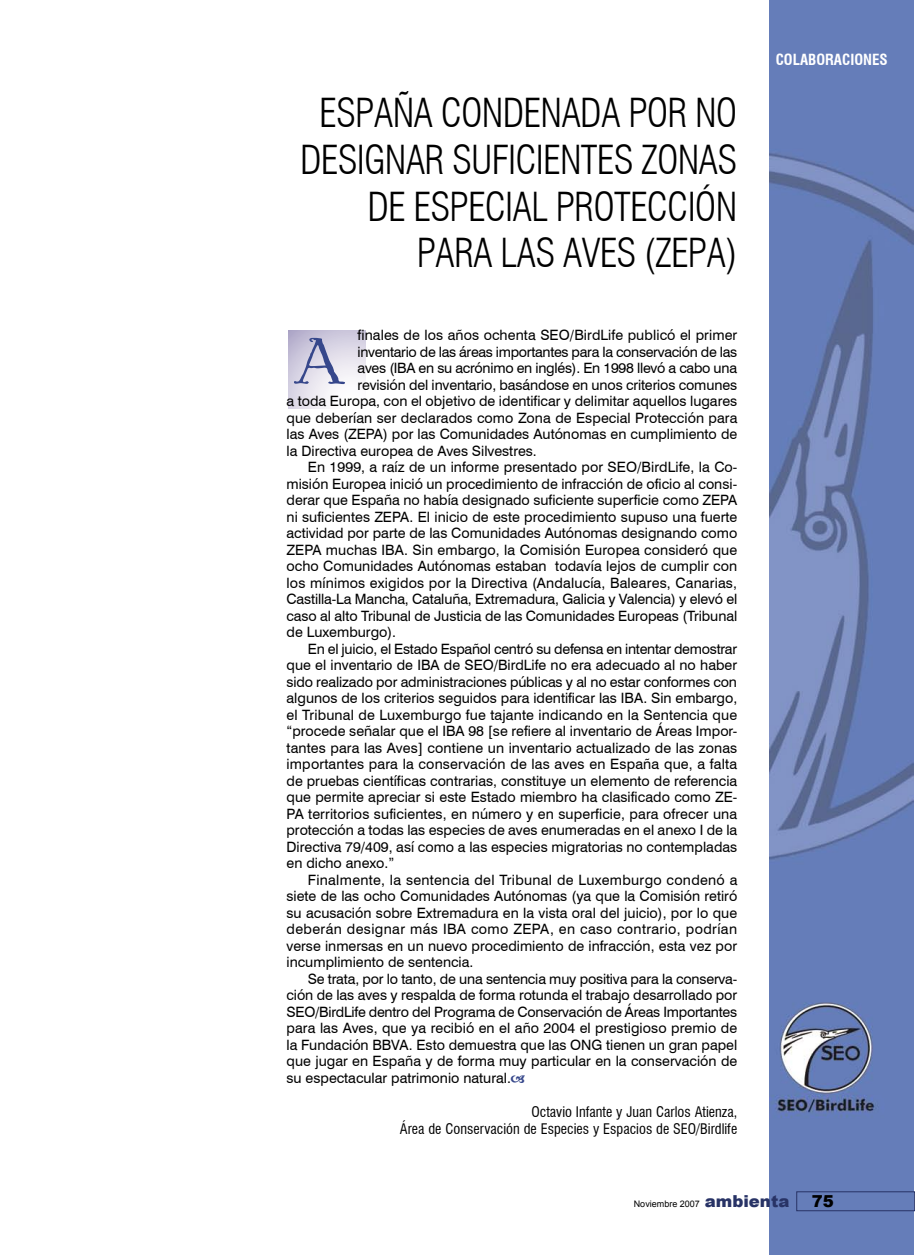
<style>
.page{position:relative;width:915px;height:1255px;background:#fff}
.page>*{position:absolute;margin:0;border:0;box-sizing:border-box;transform-origin:0 0}
.t1{font:63px "St Nicholas";color:#36478b}
.titular_reportaje{font:300 condensed 39px "Swiss 721 BT";letter-spacing:-.02em;color:#000}
.t2{font:900 16.5px "Arial";color:#000}
.t3{font:700 condensed 15px "Swiss 721 BT";color:#fff}
.Texto_general{font:14.25px/16.5px "Swiss 721 BT";color:#000;text-align:justify}
.Firma{font:condensed 14.25px "Swiss 721 BT";color:#000}
.Texto_general-2{font:14.25px "Swiss 721 BT";letter-spacing:-.02em;color:#000}
.t4{font:9px "Arial";color:#000}
.s1{font-weight:900;font-size:16.5px;color:#283366}
</style>
<div class="page">
<svg style="left:288px;top:330px;width:78px;height:78px"></svg>
<img style="left:769px;top:0;width:144px;height:1254px">
<div style="left:796px;top:1191px;width:118px;height:19px;border:1px solid #283366"></div>
<p class="titular_reportaje" style="left:319px;top:90px;width:419px">ESPAÑA CONDENADA POR NO</p>
<p class="titular_reportaje" style="left:300px;top:136px;width:438px">DESIGNAR SUFICIENTES ZONAS</p>
<p class="titular_reportaje" style="left:367px;top:183px;width:371px">DE ESPECIAL PROTECCIÓN</p>
<p class="titular_reportaje" style="left:416px;top:229px;width:322px">PARA LAS AVES (ZEPA)</p>
<p class="Texto_general" style="left:357px;top:326px;width:381px">finales de los años ochenta SEO/BirdLife publicó el primer</p>
<p class="Texto_general-2" style="left:357px;top:343px;width:381px">inventario de las áreas importantes para la conservación de las</p>
<p class="Texto_general" style="left:357px;top:359px;width:381px">aves (IBA en su acrónimo en inglés). En 1998 llevó a cabo una</p>
<p class="Texto_general" style="left:357px;top:376px;width:381px">revisión del inventario, basándose en unos criterios comunes</p>
<p class="Texto_general" style="left:286px;top:392px;width:452px">a toda Europa, con el objetivo de identificar y delimitar aquellos lugares</p>
<p class="Texto_general" style="left:286px;top:409px;width:452px">que deberían ser declarados como Zona de Especial Protección para</p>
<p class="Texto_general" style="left:286px;top:425px;width:452px">las Aves (ZEPA) por las Comunidades Autónomas en cumplimiento de</p>
<p class="Texto_general" style="left:286px;top:442px;width:252px">la Directiva europea de Aves Silvestres.</p>
<p class="Texto_general" style="left:286px;top:458px;width:452px;text-indent:21px">En 1999, a raíz de un informe presentado por SEO/BirdLife, la Co&shy;misión Europea inició un procedimiento de infracción de oficio al consi&shy;derar que España no había designado suficiente superficie como ZEPA ni suficientes ZEPA. El inicio de este procedimiento supuso una fuerte actividad por parte de las Comunidades Autónomas designando como ZEPA muchas IBA. Sin embargo, la Comisión Europea consideró que ocho Comunidades Autónomas estaban todavía lejos de cumplir con los mínimos exigidos por la Directiva (Andalucía, Baleares, Canarias, Castilla-La Mancha, Cataluña, Extremadura, Galicia y Valencia) y elevó el caso al alto Tribunal de Justicia de las Comunidades Europeas (Tribunal de Luxemburgo).</p>
<p class="Texto_general" style="left:286px;top:640px;width:452px;text-indent:21px">En el juicio, el Estado Español centró su defensa en intentar demostrar que el inventario de IBA de SEO/BirdLife no era adecuado al no haber sido realizado por administraciones públicas y al no estar conformes con algunos de los criterios seguidos para identificar las IBA. Sin embargo, el Tribunal de Luxemburgo fue tajante indicando en la Sentencia que “procede señalar que el IBA 98 [se refiere al inventario de Áreas Impor&shy;tantes para las Aves] contiene un inventario actualizado de las zonas importantes para la conservación de las aves en España que, a falta de pruebas científicas contrarias, constituye un elemento de referencia que permite apreciar si este Estado miembro ha clasificado como ZE-PA territorios suficientes, en número y en superficie, para ofrecer una protección a todas las especies de aves enumeradas en el anexo I de la Directiva 79/409, así como a las especies migratorias no contempladas en dicho anexo.”</p>
<p class="Texto_general" style="left:286px;top:871px;width:452px;text-indent:21px">Finalmente, la sentencia del Tribunal de Luxemburgo condenó a siete de las ocho Comunidades Autónomas (ya que la Comisión retiró su acusación sobre Extremadura en la vista oral del juicio), por lo que deberán designar más IBA como ZEPA, en caso contrario, podrían verse inmersas en un nuevo procedimiento de infracción, esta vez por incumplimiento de sentencia.</p>
<p class="Texto_general" style="left:286px;top:970px;width:452px;text-indent:21px">Se trata, por lo tanto, de una sentencia muy positiva para la conserva&shy;ción de las aves y respalda de forma rotunda el trabajo desarrollado por SEO/BirdLife dentro del Programa de Conservación de Áreas Importantes para las Aves, que ya recibió en el año 2004 el prestigioso premio de la Fundación BBVA. Esto demuestra que las ONG tienen un gran papel que jugar en España y de forma muy particular en la conservación de su espectacular patrimonio natural.</p>
<p class="Firma" style="left:531px;top:1102px;width:207px">Octavio Infante y Juan Carlos Atienza,</p>
<p class="Firma" style="left:400px;top:1119px;width:339px">Área de Conservación de Especies y Espacios de SEO/Birdlife</p>
<p class="t1" style="left:293px;top:333px;width:53px">A</p>
<p class="t3" style="left:775px;top:51px;width:114px">COLABORACIONES</p>
<p class="t4" style="left:633px;top:1197px;width:157px">Noviembre 2007 <span class="s1">ambienta</span></p>
<p class="t2" style="left:811px;top:1188px;width:24px">75</p>
</div>
